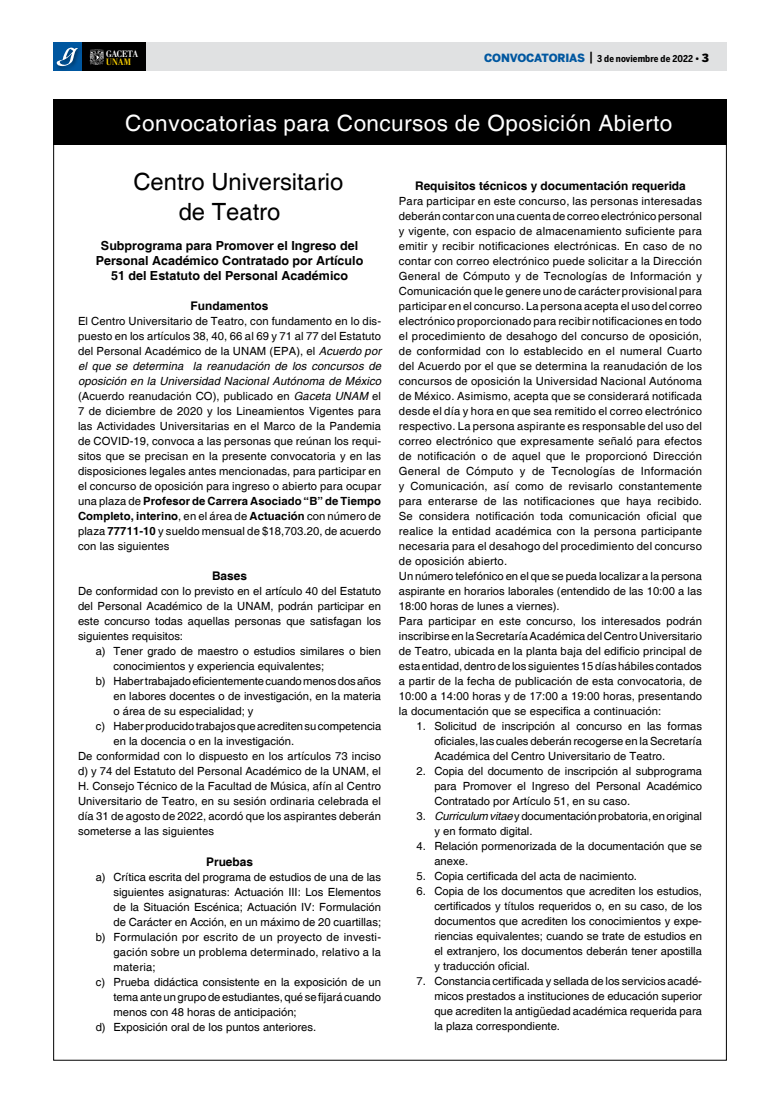
<style>
.page{position:relative;width:780px;height:1117px;background:#fff}
.page>*{position:absolute;margin:0;border:0;box-sizing:border-box;transform-origin:0 0}
.t1{font:23.75px/30px "Helvetica";color:#000}
.t2{font:22.5px "Helvetica";letter-spacing:.02em;color:#fff}
.t3{font:700 12.5px/15px "Helvetica";color:#000;text-align:center}
.t4{font:700 11.88px "Helvetica";color:#000}
.t5{font:11.25px/15px "Helvetica";letter-spacing:.01em;color:#000;text-align:justify}
.t6{font:11.25px "Helvetica";letter-spacing:-.01em;color:#000}
.t7{font:700 9.38px "Benton Sans Cond";letter-spacing:.01em;color:#000}
.t8{font:700 9.25px "Stilson";letter-spacing:.01em;color:#fff}
.t9{font:700 9.25px "Stilson";color:#ffd400}
.s1{font-family:"Benton Sans";font-weight:900;font-size:11.25px;color:#0057a0}
.s2{font-weight:500;font-size:12.5px}
.s3{font-family:"Benton Sans";font-weight:900}
.s4{font-family:"Benton Sans";font-weight:900;font-size:11.25px}
.s5{font-style:italic}
.s6{font-weight:700}
</style>
<div class="page">
<div style="left:53px;top:43px;width:673px;height:28px;background:#e0e1e2"></div>
<div style="left:53px;top:43px;width:92px;height:28px;background:#000"></div>
<div style="left:53px;top:43px;width:28px;height:28px;background:#0057a0"></div>
<svg style="left:90px;top:49px;width:14px;height:16px"></svg>
<div style="left:55px;top:46px;width:28px;height:26px;background:#000;opacity:.45"></div>
<svg style="left:56px;top:47px;width:22px;height:19px"></svg>
<div style="left:53px;top:100px;width:673px;height:45px;background:#000"></div>
<p class="t8" style="left:106px;top:48px;width:33px">GACETA</p>
<p class="t9" style="left:106px;top:56px;width:26px">UNAM</p>
<p class="t7" style="left:484px;top:53px;width:226px"><span class="s1">CONVOCATORIAS</span> <span class="s2">|</span> 3 de noviembre de 2022 <span class="s3">•</span> <span class="s4">3</span></p>
<h2 class="t2" style="left:125px;top:110px;width:548px">Convocatorias para Concursos de Oposición Abierto</h2>
<h1 class="t1" style="left:179px;top:167px;width:166px;text-indent:-45px">Centro Universitario de Teatro</h1>
<p class="t3" style="left:96px;top:239px;width:269px">Subprograma para Promover el Ingreso del<br>Personal Académico Contratado por Artículo<br>51 del Estatuto del Personal Académico</p>
<p class="t4" style="left:191px;top:298px;width:79px">Fundamentos</p>
<p class="t5" style="left:78px;top:314px;width:304px">El Centro Universitario de Teatro, con fundamento en lo dis&shy;puesto en los artículos 38, 40, 66 al 69 y 71 al 77 del Estatuto del Personal Académico de la UNAM (EPA), el <span class="s5">Acuerdo por el que se determina la reanudación de los concursos de oposición en la Universidad Nacional Autónoma de México </span>(Acuerdo reanudación CO), publicado en <span class="s5">Gaceta UNAM</span> el 7 de diciembre de 2020 y los Lineamientos Vigentes para las Actividades Universitarias en el Marco de la Pandemia de COVID-19, convoca a las personas que reúnan los requi&shy;sitos que se precisan en la presente convocatoria y en las disposiciones legales antes mencionadas, para participar en el concurso de oposición para ingreso o abierto para ocupar una plaza de <span class="s6">Profesor de Carrera Asociado “B” de Tiempo Completo, interino</span>, en el área de <span class="s6">Actuación</span> con número de plaza <span class="s6">77711-10</span> y sueldo mensual de $18,703.20, de acuerdo con las siguientes</p>
<p class="t4" style="left:212px;top:568px;width:36px">Bases</p>
<p class="t5" style="left:78px;top:584px;width:304px">De conformidad con lo previsto en el artículo 40 del Estatuto del Personal Académico de la UNAM, podrán participar en este concurso todas aquellas personas que satisfagan los siguientes requisitos:</p>
<p class="t5" style="left:96px;top:644px;width:287px">a) Tener grado de maestro o estudios similares o bien</p>
<p class="t5" style="left:113px;top:659px;width:212px">conocimientos y experiencia equivalentes;</p>
<p class="t6" style="left:96px;top:674px;width:287px">b) Haber trabajado eficientemente cuando menos dos años</p>
<p class="t5" style="left:113px;top:689px;width:269px">en labores docentes o de investigación, en la materia</p>
<p class="t5" style="left:113px;top:704px;width:142px">o área de su especialidad; y</p>
<p class="t5" style="left:96px;top:719px;width:287px">c) Haber producido trabajos que acrediten su competencia</p>
<p class="t5" style="left:113px;top:734px;width:182px">en la docencia o en la investigación.</p>
<p class="t5" style="left:78px;top:749px;width:304px">De conformidad con lo dispuesto en los artículos 73 inciso</p>
<p class="t5" style="left:78px;top:764px;width:304px">d) y 74 del Estatuto del Personal Académico de la UNAM, el</p>
<p class="t5" style="left:78px;top:779px;width:304px">H. Consejo Técnico de la Facultad de Música, afín al Centro</p>
<p class="t5" style="left:78px;top:794px;width:304px">Universitario de Teatro, en su sesión ordinaria celebrada el</p>
<p class="t5" style="left:78px;top:809px;width:304px">día 31 de agosto de 2022, acordó que los aspirantes deberán</p>
<p class="t5" style="left:78px;top:824px;width:137px">someterse a las siguientes</p>
<p class="t4" style="left:206px;top:853px;width:48px">Pruebas</p>
<p class="t5" style="left:96px;top:869px;width:287px">a) Crítica escrita del programa de estudios de una de las</p>
<p class="t5" style="left:113px;top:884px;width:269px">siguientes asignaturas: Actuación III: Los Elementos</p>
<p class="t5" style="left:113px;top:899px;width:269px">de la Situación Escénica; Actuación IV: Formulación</p>
<p class="t5" style="left:113px;top:914px;width:269px">de Carácter en Acción, en un máximo de 20 cuartillas;</p>
<p class="t5" style="left:96px;top:929px;width:287px">b) Formulación por escrito de un proyecto de investi-</p>
<p class="t5" style="left:113px;top:944px;width:269px">gación sobre un problema determinado, relativo a la</p>
<p class="t5" style="left:113px;top:959px;width:44px">materia;</p>
<p class="t5" style="left:96px;top:974px;width:287px">c) Prueba didáctica consistente en la exposición de un</p>
<p class="t5" style="left:113px;top:989px;width:269px">tema ante un grupo de estudiantes, qué se fijará cuando</p>
<p class="t5" style="left:113px;top:1004px;width:185px">menos con 48 horas de anticipación;</p>
<p class="t5" style="left:96px;top:1019px;width:222px">d) Exposición oral de los puntos anteriores.</p>
<p class="t4" style="left:415px;top:178px;width:272px">Requisitos técnicos y documentación requerida</p>
<p class="t5" style="left:399px;top:194px;width:305px;text-align:left">Para participar en este concurso, las personas interesadas deberán contar con una cuenta de correo electrónico personal y vigente, con espacio de almacenamiento suficiente para emitir y recibir notificaciones electrónicas. En caso de no contar con correo electrónico puede solicitar a la Dirección General de Cómputo y de Tecnologías de Información y Comunicación que le genere uno de carácter provisional para participar en el concurso. La persona acepta el uso del correo electrónico proporcionado para recibir notificaciones en todo el procedimiento de desahogo del concurso de oposición, de conformidad con lo establecido en el numeral Cuarto del Acuerdo por el que se determina la reanudación de los concursos de oposición la Universidad Nacional Autónoma de México. Asimismo, acepta que se considerará notificada desde el día y hora en que sea remitido el correo electrónico respectivo. La persona aspirante es responsable del uso del correo electrónico que expresamente señaló para efectos de notificación o de aquel que le proporcionó Dirección General de Cómputo y de Tecnologías de Información y Comunicación, así como de revisarlo constantemente para enterarse de las notificaciones que haya recibido.<br>Se considera notificación toda comunicación oficial que realice la entidad académica con la persona participante necesaria para el desahogo del procedimiento del concurso de oposición abierto.<br>Un número telefónico en el que se pueda localizar a la persona aspirante en horarios laborales (entendido de las 10:00 a las 18:00 horas de lunes a viernes).<br>Para participar en este concurso, los interesados podrán inscribirse en la Secretaría Académica del Centro Universitario de Teatro, ubicada en la planta baja del edificio principal de esta entidad, dentro de los siguientes 15 días hábiles contados a partir de la fecha de publicación de esta convocatoria, de 10:00 a 14:00 horas y de 17:00 a 19:00 horas, presentando la documentación que se especifica a continuación:</p>
<p class="t5" style="left:434px;top:719px;width:269px;text-indent:-18px">1. Solicitud de inscripción al concurso en las formas oficiales, las cuales deberán recogerse en la Secretaría Académica del Centro Universitario de Teatro.</p>
<p class="t5" style="left:434px;top:764px;width:269px;text-indent:-18px">2. Copia del documento de inscripción al subprograma para Promover el Ingreso del Personal Académico Contratado por Artículo 51, en su caso.</p>
<p class="t5" style="left:434px;top:809px;width:269px;text-indent:-18px">3. <span class="s5">Curriculum vitae</span> y documentación probatoria, en original y en formato digital.</p>
<p class="t5" style="left:434px;top:839px;width:269px;text-indent:-18px">4. Relación pormenorizada de la documentación que se anexe.</p>
<p class="t5" style="left:416px;top:869px;width:222px">5. Copia certificada del acta de nacimiento.</p>
<p class="t5" style="left:434px;top:884px;width:269px;text-indent:-18px">6. Copia de los documentos que acrediten los estudios, certificados y títulos requeridos o, en su caso, de los documentos que acrediten los conocimientos y expe&shy;riencias equivalentes; cuando se trate de estudios en el extranjero, los documentos deberán tener apostilla y traducción oficial.</p>
<p class="t5" style="left:434px;top:974px;width:269px;text-indent:-18px">7. Constancia certificada y sellada de los servicios acadé&shy;micos prestados a instituciones de educación superior que acrediten la antigüedad académica requerida para la plaza correspondiente.</p>
</div>
